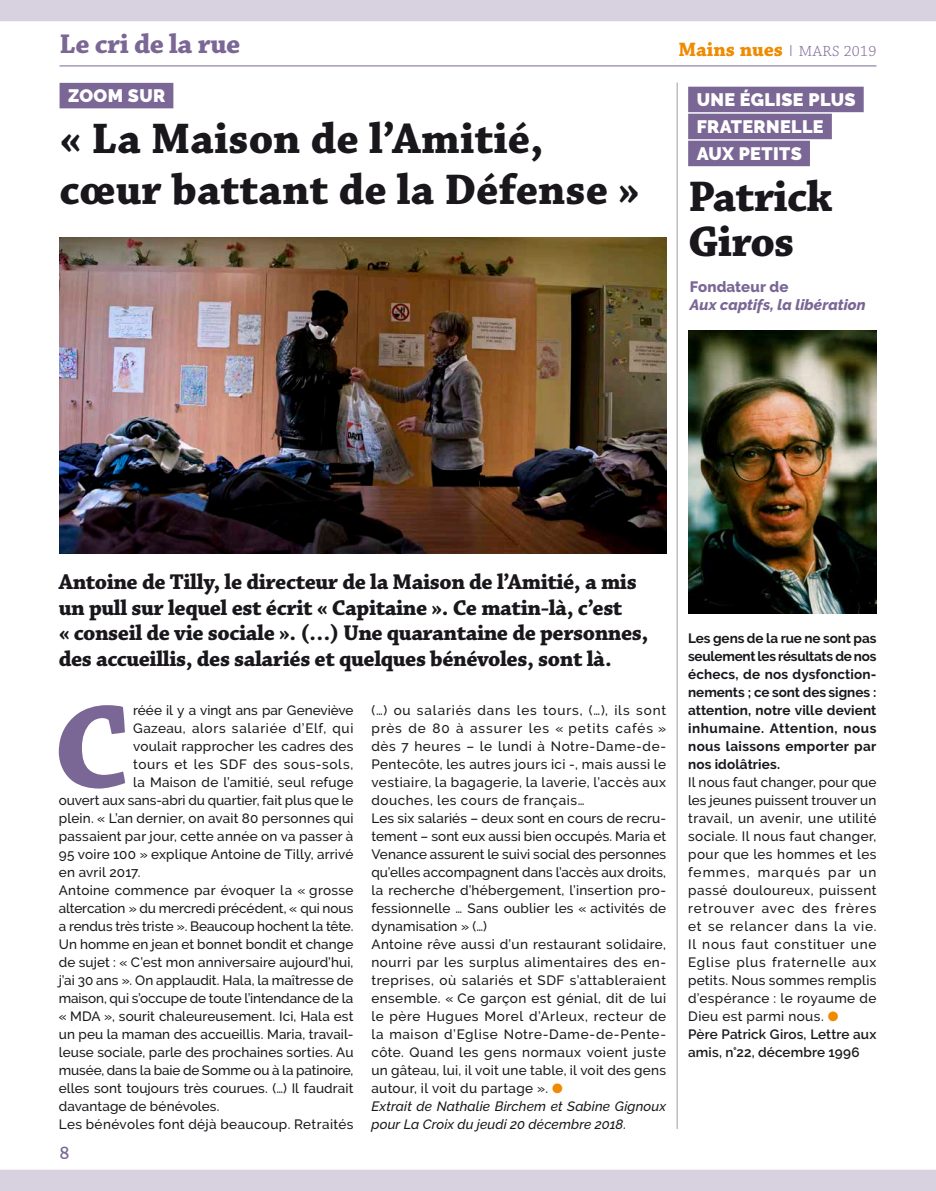
<style>
.page{position:relative;width:936px;height:1191px;background:#fff}
.page>*{position:absolute;margin:0;border:0;box-sizing:border-box;transform-origin:0 0}
.t1{font:700 124.2px "Chaparral Pro";color:#7a6796}
.t2{font:700 45px/51px "Chaparral Pro";color:#1a171c}
.t3{font:700 45px/45px "Chaparral Pro";letter-spacing:-.02em;color:#1a171c}
.t4{font:700 28.5px "Chaparral Pro";letter-spacing:-.015em;color:#7a6796}
.t5{font:700 22.5px/25.5px "Chaparral Pro";letter-spacing:-.02em;color:#1a171c}
.t6{font:700 20.4px "Chaparral Pro";color:#f08a00}
.t7{font:900 18px/27px "Raleway";letter-spacing:.02em;color:#fff}
.t8{font:18px "Ubuntu";color:#7a6796}
.t9{font:italic 800 15px "Raleway";letter-spacing:.005em;color:#7a6796}
.t10{font:800 15px "Raleway";letter-spacing:.005em;color:#7a6796}
.t11{font:500 13.5px/18px "Raleway";letter-spacing:.02em;color:#1a171c}
.t12{font:700 13.5px/18px "Raleway";letter-spacing:.025em;color:#1a171c;text-align:justify}
.t13{font:500 13.5px "Raleway";letter-spacing:-.005em;color:#1a171c}
.t14{font:500 13.5px "Raleway";color:#1a171c}
.t15{font:500 13.5px "Raleway";letter-spacing:-.01em;color:#1a171c}
.t16{font:500 13.5px "Raleway";letter-spacing:.045em;color:#1a171c}
.t17{font:500 13.5px "Raleway";letter-spacing:.05em;color:#1a171c}
.s1{font-family:"Raleway";font-weight:300;font-size:15.45px;color:#7a6796}
.s2{font-weight:300;font-size:15.45px;color:#7a6796}
.s3{color:#f08a00}
.s4{font-style:italic}
.s5{font-weight:600}
</style>
<div class="page">
<img style="left:0;top:0;width:935px;height:1191px">
<h3 class="t4" style="left:60px;top:27px;width:182px">Le cri de la rue</h3>
<h3 class="t6" style="left:678px;top:37px;width:199px">Mains nues <span class="s1">I</span> <span class="s2">MARS 2019</span></h3>
<h3 class="t7" style="left:68px;top:82px;width:99px">ZOOM SUR</h3>
<h2 class="t2" style="left:60px;top:115px;width:582px">« La Maison de l’Amitié, cœur battant de la Défense »</h2>
<h3 class="t7" style="left:696px;top:86px;width:160px">UNE ÉGLISE PLUS<br>FRATERNELLE<br>AUX PETITS</h3>
<h2 class="t3" style="left:688px;top:176px;width:145px">Patrick<br>Giros</h2>
<p class="t10" style="left:689px;top:278px;width:100px">Fondateur de</p>
<p class="t9" style="left:689px;top:296px;width:177px">Aux captifs, la libération</p>
<p class="t5" style="left:59px;top:570px;width:591px">Antoine de Tilly, le directeur de la Maison de l’Amitié, a mis un pull sur lequel est écrit « Capitaine ». Ce matin-là, c’est<br>« conseil de vie sociale ». (…) Une quarantaine de personnes, des accueillis, des salariés et quelques bénévoles, sont là.</p>
<h1 class="t1" style="left:53px;top:675px;width:77px">C</h1>
<p class="t14" style="left:133px;top:702px;width:222px">réée il y a vingt ans par Geneviève</p>
<p class="t11" style="left:371px;top:701px;width:296px">(…) ou salariés dans les tours, (…), ils sont près de 80 à assurer les « petits cafés » dès 7 heures – le lundi à Notre-Dame-de-Pentecôte, les autres jours ici -, mais aussi le vestiaire, la bagagerie, la laverie, l’accès aux douches, les cours de français…<br>Les six salariés – deux sont en cours de recru&shy;tement – sont eux aussi bien occupés. Maria et Venance assurent le suivi social des personnes qu’elles accompagnent dans l’accès aux droits, la recherche d’hébergement, l’insertion pro&shy;fessionnelle … Sans oublier les « activités de dynamisation » (…)<br>Antoine rêve aussi d’un restaurant solidaire, nourri par les surplus alimentaires des en&shy;treprises, où salariés et SDF s’attableraient ensemble. « Ce garçon est génial, dit de lui le père Hugues Morel d’Arleux, recteur de la maison d’Eglise Notre-Dame-de-Pente&shy;côte. Quand les gens normaux voient juste un gâteau, lui, il voit une table, il voit des gens autour, il voit du partage ». <span class="s3">●<br></span><span class="s4">Extrait de Nathalie Birchem et Sabine Gignoux pour La Croix du jeudi 20 décembre 2018.</span></p>
<p class="t16" style="left:133px;top:720px;width:222px">Gazeau, alors salariée d’Elf, qui</p>
<p class="t11" style="left:133px;top:737px;width:222px">voulait rapprocher les cadres des</p>
<p class="t17" style="left:133px;top:756px;width:222px">tours et les SDF des sous-sols,</p>
<p class="t11" style="left:133px;top:773px;width:222px">la Maison de l’amitié, seul refuge</p>
<p class="t13" style="left:59px;top:792px;width:296px">ouvert aux sans-abri du quartier, fait plus que le</p>
<p class="t11" style="left:59px;top:809px;width:296px">plein. « L’an dernier, on avait 80 personnes qui</p>
<p class="t11" style="left:59px;top:827px;width:296px">passaient par jour, cette année on va passer à</p>
<p class="t11" style="left:59px;top:845px;width:296px">95 voire 100 » explique Antoine de Tilly, arrivé</p>
<p class="t11" style="left:59px;top:863px;width:83px">en avril 2017.</p>
<p class="t11" style="left:59px;top:881px;width:296px">Antoine commence par évoquer la « grosse</p>
<p class="t13" style="left:59px;top:900px;width:296px">altercation » du mercredi précédent, « qui nous</p>
<p class="t13" style="left:59px;top:918px;width:296px">a rendus très triste ». Beaucoup hochent la tête.</p>
<p class="t11" style="left:59px;top:935px;width:296px">Un homme en jean et bonnet bondit et change</p>
<p class="t11" style="left:59px;top:953px;width:296px">de sujet : « C’est mon anniversaire aujourd’hui,</p>
<p class="t14" style="left:59px;top:972px;width:296px">j’ai 30 ans ». On applaudit. Hala, la maîtresse de</p>
<p class="t13" style="left:59px;top:990px;width:296px">maison, qui s’occupe de toute l’intendance de la</p>
<p class="t11" style="left:59px;top:1007px;width:296px">« MDA », sourit chaleureusement. Ici, Hala est</p>
<p class="t11" style="left:59px;top:1025px;width:296px">un peu la maman des accueillis. Maria, travail-</p>
<p class="t11" style="left:59px;top:1043px;width:296px">leuse sociale, parle des prochaines sorties. Au</p>
<p class="t15" style="left:59px;top:1062px;width:296px">musée, dans la baie de Somme ou à la patinoire,</p>
<p class="t11" style="left:59px;top:1079px;width:296px">elles sont toujours très courues. (…) Il faudrait</p>
<p class="t11" style="left:59px;top:1097px;width:162px">davantage de bénévoles.</p>
<p class="t11" style="left:59px;top:1115px;width:296px">Les bénévoles font déjà beaucoup. Retraités</p>
<h3 class="t8" style="left:60px;top:1141px;width:12px">8</h3>
<p class="t12" style="left:688px;top:629px;width:190px">Les gens de la rue ne sont pas seulement les résultats de nos échecs, de nos dysfonction&shy;nements ; ce sont des signes : attention, notre ville devient inhumaine. Attention, nous nous laissons emporter par nos idolâtries.</p>
<p class="t11" style="left:688px;top:773px;width:190px">Il nous faut changer, pour que les jeunes puissent trouver un travail, un avenir, une utilité sociale. Il nous faut changer, pour que les hommes et les femmes, marqués par un passé douloureux, puissent retrouver avec des frères et se relancer dans la vie.<br>Il nous faut constituer une<br>Eglise plus fraternelle aux petits. Nous sommes remplis d’espérance : le royaume de<br>Dieu est parmi nous. <span class="s3">●<br></span><span class="s5">Père Patrick Giros, Lettre aux amis, n°22, décembre 1996</span></p>
</div>
